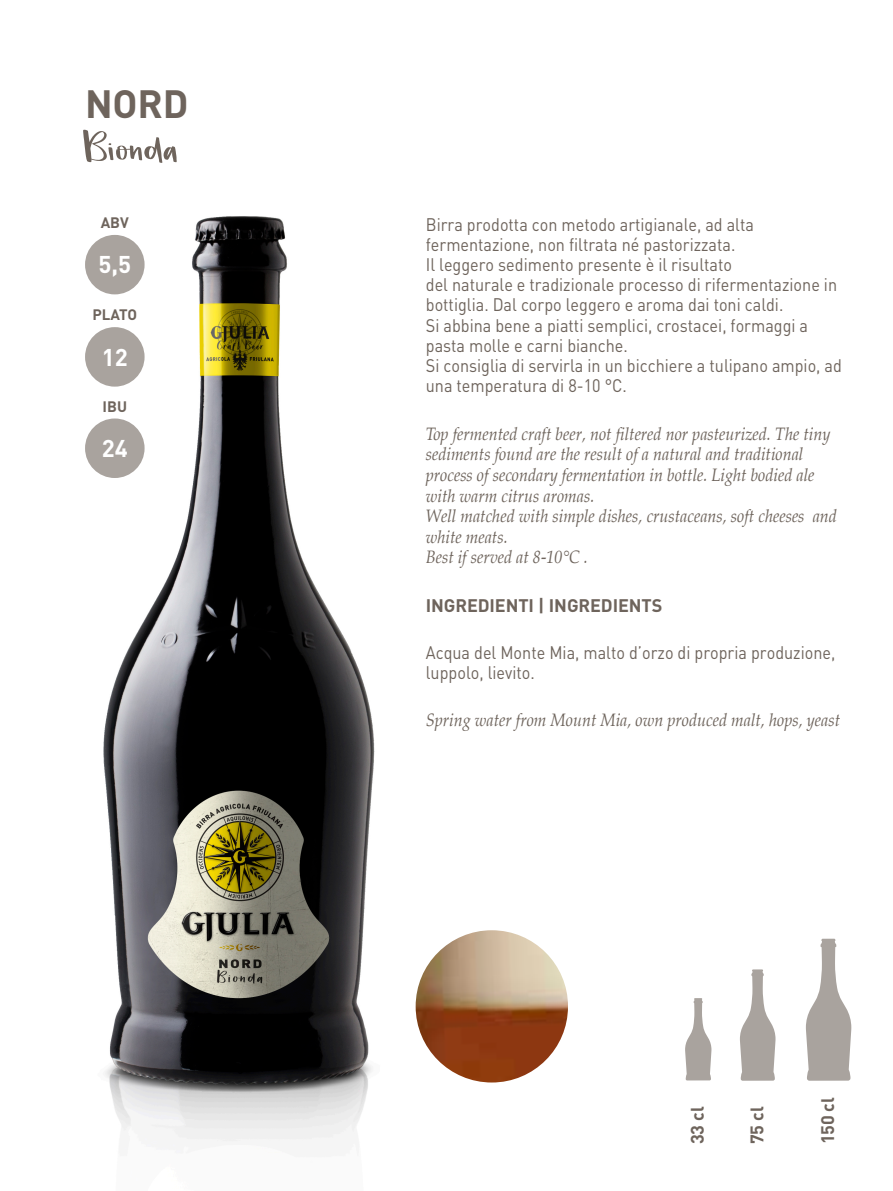
<style>
.page{position:relative;width:893px;height:1191px;background:#fff}
.page>*{position:absolute;margin:0;border:0;box-sizing:border-box;transform-origin:0 0}
.t1{font:700 39px "DIN";color:#6e645c}
.t2{font:35.1px "Beyouty Script";color:#6e645c;scale:1.56 1}
.t3{font:700 24px "DIN";color:#fff}
.t4{font:18px/20.2px "DIN";color:#6e645c;scale:.9 1}
.t5{font:italic 18px/20.5px "Palatino";color:#6e645c;scale:.9 1}
.t6{font:700 18px "DIN";letter-spacing:-.005em;color:#6e645c}
.t7{font:700 15px "DIN";color:#6e645c}
</style>
<div class="page">
<img style="left:85px;top:216px;width:290px;height:929px">
<div style="left:85px;top:419px;width:59px;height:59px;background:#a9a39e;border-radius:50%"></div>
<div style="left:85px;top:327px;width:59px;height:60px;background:#a9a39e;border-radius:50%"></div>
<div style="left:85px;top:235px;width:59px;height:59px;background:#a9a39e;border-radius:50%"></div>
<svg style="left:685px;top:998px;width:26px;height:82px"></svg>
<svg style="left:740px;top:969px;width:35px;height:112px"></svg>
<svg style="left:805px;top:939px;width:46px;height:142px"></svg>
<img style="left:415px;top:930px;width:153px;height:153px;border-radius:76px">
<h1 class="t1" style="left:85px;top:78px;width:105px">NORD</h1>
<h2 class="t2" style="left:85px;top:128px;width:65px">Bionda</h2>
<p class="t7" style="left:101px;top:213px;width:30px">ABV</p>
<p class="t4" style="left:426px;top:214px;width:464px">Birra prodotta con metodo artigianale, ad alta fermentazione, non filtrata né pastorizzata.<br>Il leggero sedimento presente è il risultato<br>del naturale e tradizionale processo di rifermentazione in bottiglia. Dal corpo leggero e aroma dai toni caldi.<br>Si abbina bene a piatti semplici, crostacei, formaggi a pasta molle e carni bianche.<br>Si consiglia di servirla in un bicchiere a tulipano ampio, ad una temperatura di 8-10 °C.</p>
<p class="t5" style="left:426px;top:423px;width:458px">Top fermented craft beer, not filtered nor pasteurized. The tiny sediments found are the result of a natural and traditional process of secondary fermentation in bottle. Light bodied ale with warm citrus aromas.<br>Well matched with simple dishes, crustaceans, soft cheeses and white meats.<br>Best if served at 8-10°C .</p>
<p class="t6" style="left:426px;top:593px;width:238px">INGREDIENTI | INGREDIENTS</p>
<p class="t4" style="left:426px;top:642px;width:456px">Acqua del Monte Mia, malto d’orzo di propria produzione, luppolo, lievito.</p>
<p class="t5" style="left:426px;top:709px;width:462px">Spring water from Mount Mia, own produced malt, hops, yeast</p>
<h3 class="t3" style="left:98px;top:249px;width:34px">5,5</h3>
<p class="t7" style="left:92px;top:305px;width:46px">PLATO</p>
<h3 class="t3" style="left:102px;top:341px;width:28px">12</h3>
<p class="t7" style="left:103px;top:397px;width:26px">IBU</p>
<h3 class="t3" style="left:102px;top:433px;width:28px">24</h3>
<p class="t6" style="left:685px;top:1144px;width:39px;rotate:-90deg">33 cl</p>
<p class="t6" style="left:745px;top:1144px;width:39px;rotate:-90deg">75 cl</p>
<p class="t6" style="left:815px;top:1144px;width:49px;rotate:-90deg">150 cl</p>
</div>
